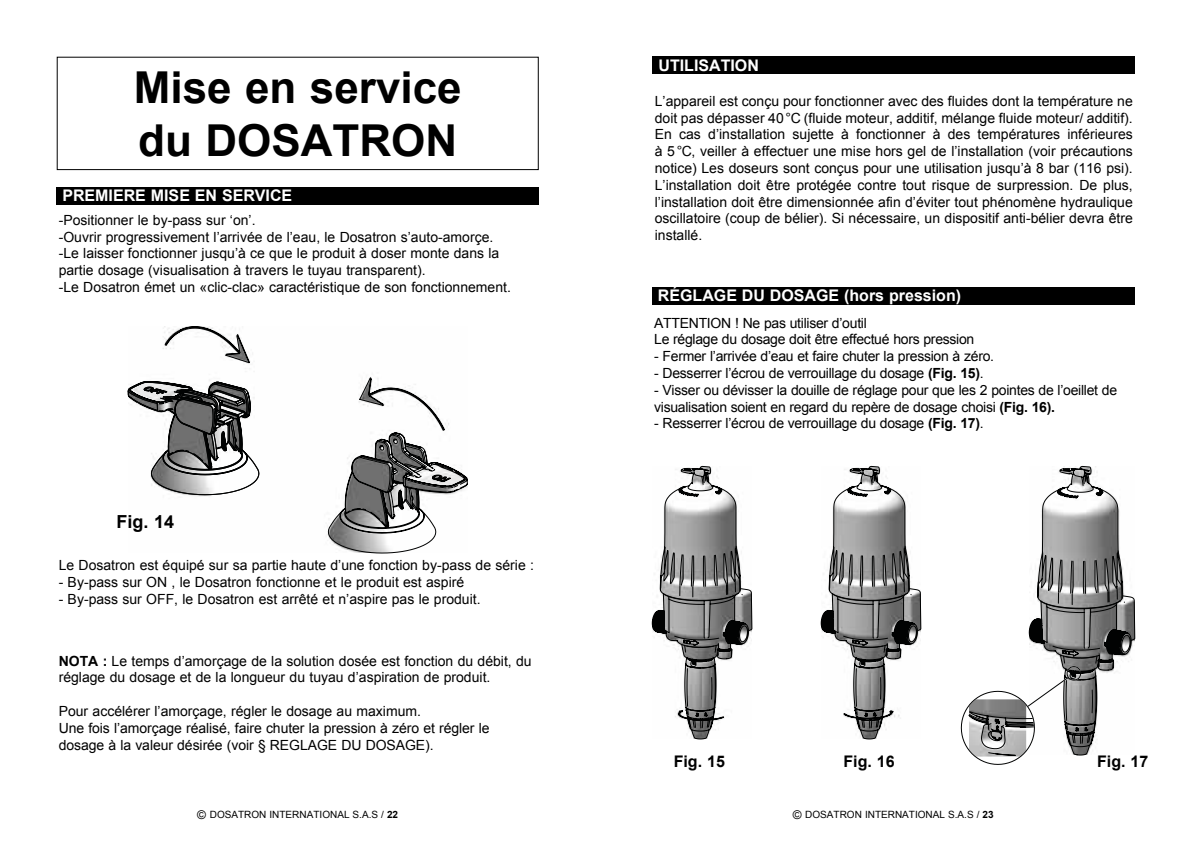
<style>
.page{position:relative;width:1191px;height:842px;background:#fff}
.page>*{position:absolute;margin:0;border:0;box-sizing:border-box;transform-origin:0 0}
.t1{font:700 44px/52.8px "Arial";color:#000}
.t2{font:700 18px "Arial";color:#000}
.t3{font:700 16px "Arial";color:#fff}
.t4{font:700 16px "Arial";color:#000}
.t5{font:14px/16.8px "Arial";color:#000}
.t6{font:14px/16.8px "Arial";letter-spacing:-.02em;color:#000}
.t7{font:10px "Arial";color:#000}
.s1{font-weight:700}
.s2{font-size:12px}
</style>
<div class="page">
<svg style="left:190px;top:423px;width:277px;height:130px"></svg>
<svg style="left:128px;top:327px;width:316px;height:168px"></svg>
<svg style="left:652px;top:466px;width:100px;height:273px"></svg>
<svg style="left:821px;top:466px;width:100px;height:273px"></svg>
<svg style="left:961px;top:466px;width:174px;height:299px"></svg>
<div style="left:57px;top:57px;width:482px;height:113px;border:1px solid #000"></div>
<div style="left:57px;top:187px;width:482px;height:17px;background:#000"></div>
<div style="left:653px;top:57px;width:481px;height:17px;background:#000"></div>
<div style="left:652px;top:287px;width:482px;height:17px;background:#000"></div>
<h1 class="t1" style="left:134px;top:63px;width:329px">Mise en service du DOSATRON</h1>
<p class="t3" style="left:62px;top:185px;width:231px">PREMIERE MISE EN SERVICE</p>
<p class="t5" style="left:59px;top:212px;width:454px">-Positionner le by-pass sur ‘on’.<br>-Ouvrir progressivement l’arrivée de l’eau, le Dosatron s’auto-amorçe. -Le laisser fonctionner jusqu’à ce que le produit à doser monte dans la partie dosage (visualisation à travers le tuyau transparent).<br>-Le Dosatron émet un «clic-clac» caractéristique de son fonctionnement.</p>
<p class="t2" style="left:117px;top:510px;width:59px">Fig. 14</p>
<p class="t5" style="left:59px;top:557px;width:477px">Le Dosatron est équipé sur sa partie haute d’une fonction by-pass de série :</p>
<p class="t5" style="left:59px;top:574px;width:407px">- By-pass sur ON , le Dosatron fonctionne et le produit est aspiré</p>
<p class="t5" style="left:59px;top:590px;width:423px">- By-pass sur OFF, le Dosatron est arrêté et n’aspire pas le produit.</p>
<p class="t5" style="left:59px;top:652px;width:474px"><span class="s1">NOTA :</span> Le temps d’amorçage de la solution dosée est fonction du débit, du réglage du dosage et de la longueur du tuyau d’aspiration de produit.</p>
<p class="t5" style="left:59px;top:703px;width:432px">Pour accélérer l’amorçage, régler le dosage au maximum.<br>Une fois l’amorçage réalisé, faire chuter la pression à zéro et régler le dosage à la valeur désirée (voir § REGLAGE DU DOSAGE).</p>
<p class="t3" style="left:658px;top:55px;width:102px">UTILISATION</p>
<p class="t5" style="left:655px;top:93px;width:479px;text-align:justify">L’appareil est conçu pour fonctionner avec des fluides dont la température ne doit pas dépasser 40°C (fluide moteur, additif, mélange fluide moteur/ additif).<br>En cas d’installation sujette à fonctionner à des températures inférieures à 5°C, veiller à effectuer une mise hors gel de l’installation (voir précautions notice) Les doseurs sont conçus pour une utilisation jusqu’à 8 bar (116 psi).<br>L’installation doit être protégée contre tout risque de surpression. De plus, l’installation doit être dimensionnée afin d’éviter tout phénomène hydraulique oscillatoire (coup de bélier). Si nécessaire, un dispositif anti-bélier devra être installé.</p>
<p class="t3" style="left:658px;top:285px;width:305px">RÉGLAGE DU DOSAGE (hors pression)</p>
<p class="t6" style="left:654px;top:314px;width:322px">ATTENTION ! Ne pas utiliser d’outil<br>Le réglage du dosage doit être effectué hors pression</p>
<p class="t6" style="left:654px;top:348px;width:341px">- Fermer l’arrivée d’eau et faire chuter la pression à zéro.</p>
<p class="t6" style="left:654px;top:365px;width:331px">- Desserrer l’écrou de verrouillage du dosage <span class="s1">(Fig. 15)</span>.</p>
<p class="t6" style="left:654px;top:382px;width:464px">- Visser ou dévisser la douille de réglage pour que les 2 pointes de l’oeillet de visualisation soient en regard du repère de dosage choisi <span class="s1">(Fig. 16).</span></p>
<p class="t6" style="left:654px;top:415px;width:331px">- Resserrer l’écrou de verrouillage du dosage <span class="s1">(Fig. 17)</span>.</p>
<p class="t4" style="left:674px;top:751px;width:53px">Fig. 15</p>
<p class="t4" style="left:843px;top:751px;width:53px">Fig. 16</p>
<p class="t4" style="left:1097px;top:751px;width:53px">Fig. 17</p>
<p class="t7" style="left:197px;top:808px;width:202px"><span class="s2">©</span> DOSATRON INTERNATIONAL S.A.S / <span class="s1">22</span></p>
<p class="t7" style="left:792px;top:808px;width:202px"><span class="s2">©</span> DOSATRON INTERNATIONAL S.A.S / <span class="s1">23</span></p>
</div>
